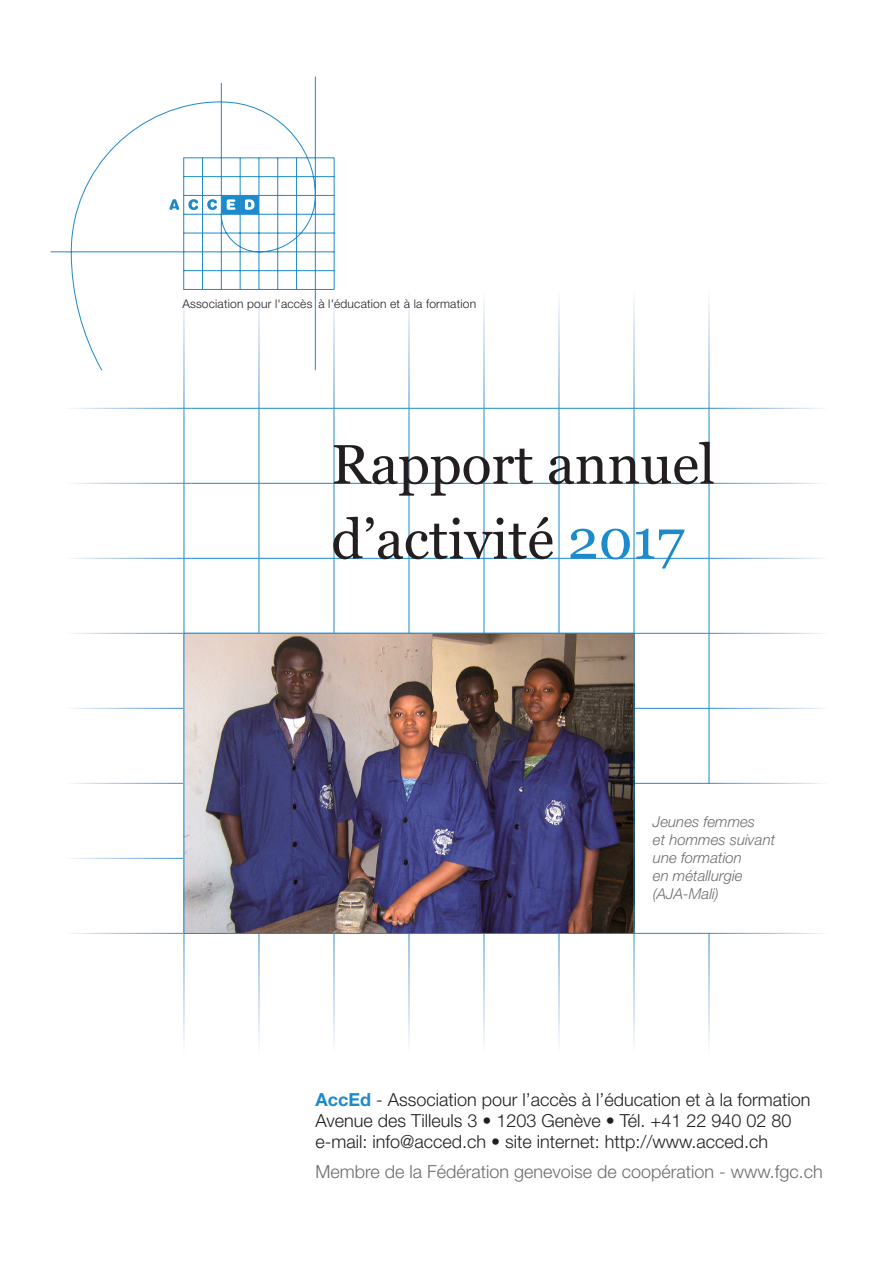
<style>
.page{position:relative;width:893px;height:1263px;background:#fff}
.page>*{position:absolute;margin:0;border:0;box-sizing:border-box;transform-origin:0 0}
.t1{font:55.5px/75px "Georgia";color:#231f20}
.t2{font:300 18px/21px "Helvetica Neue LT Std";color:#231f20}
.t3{font:300 18px "Helvetica Neue LT Std";color:#6c6d70}
.t4{font:italic 300 15px/18px "Helvetica Neue LT Std";color:#6c6d70}
.t5{font:300 12px "Helvetica Neue";letter-spacing:.015em;color:#231f20}
.s1{color:#1d8acb}
.s2{font-weight:700;color:#1d8acb}
</style>
<div class="page">
<hr style="left:191px;top:408px;width:512px;height:1px;background:#1d8acb">
<hr style="left:191px;top:483px;width:512px;height:1px;background:#1d8acb">
<hr style="left:191px;top:558px;width:512px;height:1px;background:#1d8acb">
<hr style="left:191px;top:633px;width:512px;height:1px;background:#1d8acb">
<hr style="left:191px;top:708px;width:512px;height:1px;background:#1d8acb">
<hr style="left:191px;top:783px;width:512px;height:1px;background:#1d8acb">
<hr style="left:191px;top:933px;width:512px;height:1px;background:#1d8acb">
<hr style="left:709px;top:416px;width:1px;height:368px;background:#1d8acb">
<hr style="left:634px;top:416px;width:1px;height:511px;background:#1d8acb">
<hr style="left:634px;top:927px;width:1px;height:126px;background:#fff">
<hr style="left:634px;top:288px;width:1px;height:128px;background:#fff">
<hr style="left:559px;top:416px;width:1px;height:511px;background:#1d8acb">
<hr style="left:559px;top:288px;width:1px;height:128px;background:#fff">
<hr style="left:484px;top:416px;width:1px;height:511px;background:#1d8acb">
<hr style="left:484px;top:288px;width:1px;height:128px;background:#fff">
<hr style="left:409px;top:416px;width:1px;height:511px;background:#1d8acb">
<hr style="left:409px;top:288px;width:1px;height:128px;background:#fff">
<hr style="left:334px;top:416px;width:1px;height:511px;background:#1d8acb">
<hr style="left:334px;top:288px;width:1px;height:128px;background:#fff">
<hr style="left:259px;top:416px;width:1px;height:511px;background:#1d8acb">
<hr style="left:259px;top:288px;width:1px;height:128px;background:#fff">
<hr style="left:184px;top:416px;width:1px;height:511px;background:#1d8acb">
<img style="left:186px;top:635px;width:446px;height:297px">
<div style="left:184px;top:633px;width:450px;height:301px;border:1px solid #1d8acb"></div>
<svg style="left:51px;top:77px;width:284px;height:293px"></svg>
<svg style="left:207px;top:195px;width:52px;height:19px"></svg>
<svg style="left:188px;top:199px;width:10px;height:11px"></svg>
<svg style="left:169px;top:199px;width:10px;height:11px"></svg>
<p class="t5" style="left:182px;top:294px;width:295px">Association pour l'accès à l'éducation et à la formation</p>
<p class="t1" style="left:331px;top:425px;width:385px">Rapport annuel d’activité <span class="s1">2017</span></p>
<p class="t4" style="left:653px;top:812px;width:124px">Jeunes femmes<br>et hommes suivant une formation<br>en métallurgie (AJA-Mali)</p>
<p class="t2" style="left:315px;top:1089px;width:497px"><span class="s2">AccEd</span> - Association pour l’accès à l’éducation et à la formation<br>Avenue des Tilleuls 3 • 1203 Genève • Tél. +41 22 940 02 80 e-mail: info@acced.ch • site internet: http://www.acced.ch</p>
<p class="t3" style="left:315px;top:1160px;width:509px">Membre de la Fédération genevoise de coopération - www.fgc.ch</p>
</div>
